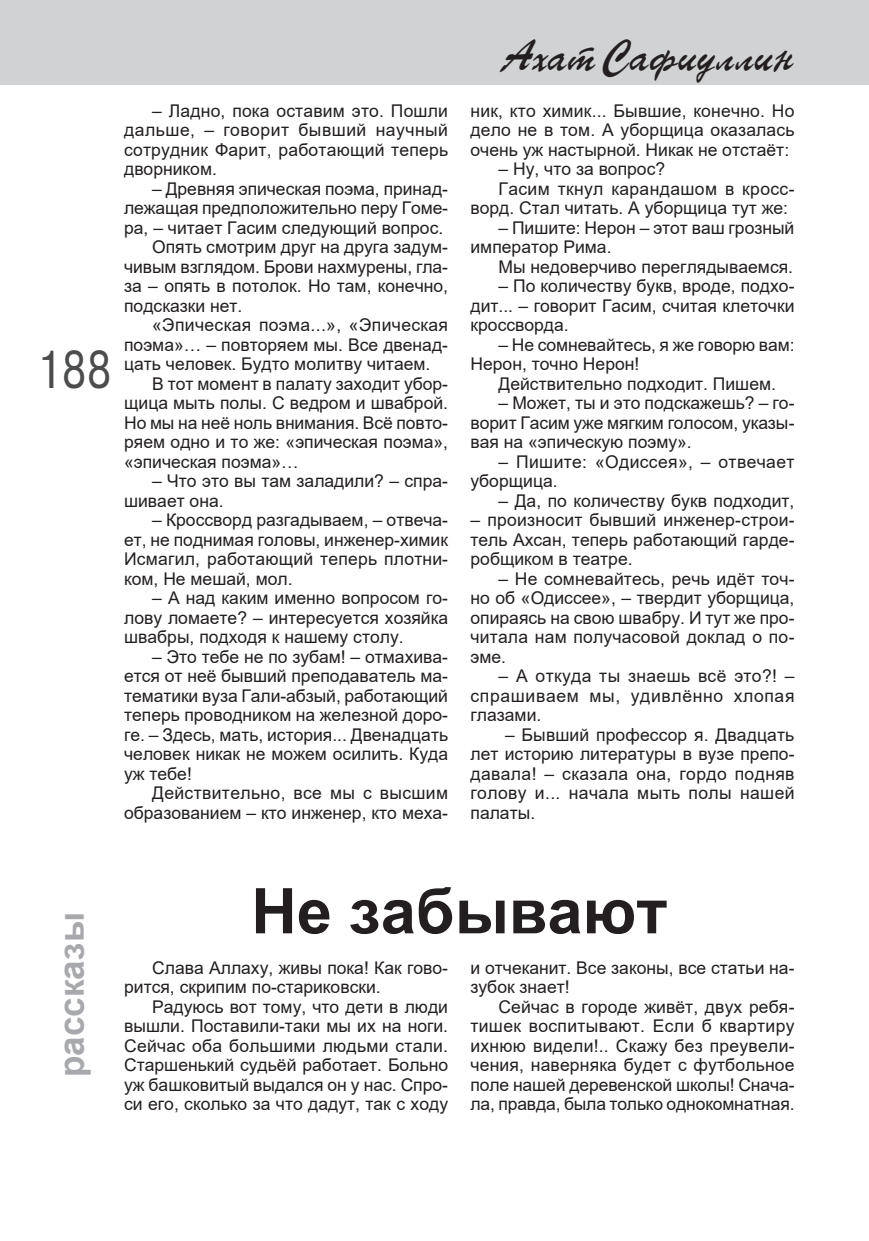
<style>
.page{position:relative;width:869px;height:1241px;background:#fff}
.page>*{position:absolute;margin:0;border:0;box-sizing:border-box;transform-origin:0 0}
.t1{font:700 63px "Arial";color:#231f20}
.t2{font:49px "TT Arial";color:#4b4c4d;scale:.8 1}
.t3{font:42px "TT Parsec";color:#231f20}
.t4{font:700 35px "Arial";color:#a8a9ad}
.t5{font:17.5px/19.4px "Arial";color:#231f20;text-align:justify}
.t6{font:17.5px/19.4px "Arial";letter-spacing:.02em;color:#231f20}
</style>
<div class="page">
<div style="left:0;top:0;width:868px;height:84px;background:#d1d2d4"></div>
<h2 class="t2" style="left:37px;top:342px;width:94px">188</h2>
<p class="t5" style="left:124px;top:101px;width:325px;text-indent:28px">– Ладно, пока оставим это. Пошли дальше, – говорит бывший научный сотрудник Фарит, работающий теперь дворником.</p>
<p class="t5" style="left:152px;top:179px;width:297px">– Древняя эпическая поэма, принад-</p>
<p class="t5" style="left:124px;top:199px;width:325px">лежащая предположительно перу Гоме-</p>
<p class="t5" style="left:124px;top:218px;width:320px">ра, – читает Гасим следующий вопрос.</p>
<p class="t5" style="left:152px;top:237px;width:297px">Опять смотрим друг на друга задум-</p>
<p class="t5" style="left:124px;top:257px;width:325px">чивым взглядом. Брови нахмурены, гла-</p>
<p class="t5" style="left:124px;top:276px;width:325px">за – опять в потолок. Но там, конечно,</p>
<p class="t5" style="left:124px;top:296px;width:120px">подсказки нет.</p>
<p class="t6" style="left:152px;top:315px;width:297px">«Эпическая поэма...», «Эпическая</p>
<p class="t5" style="left:124px;top:335px;width:325px">поэма»… – повторяем мы. Все двенад-</p>
<p class="t5" style="left:124px;top:354px;width:307px">цать человек. Будто молитву читаем.</p>
<p class="t5" style="left:152px;top:374px;width:297px">В тот момент в палату заходит убор-</p>
<p class="t5" style="left:124px;top:393px;width:325px">щица мыть полы. С ведром и шваброй.</p>
<p class="t5" style="left:124px;top:413px;width:325px">Но мы на неё ноль внимания. Всё повто-</p>
<p class="t5" style="left:124px;top:432px;width:325px">ряем одно и то же: «эпическая поэма»,</p>
<p class="t5" style="left:124px;top:452px;width:176px">«эпическая поэма»…</p>
<p class="t5" style="left:124px;top:471px;width:325px;text-indent:28px">– Что это вы там заладили? – спра&shy;шивает она.</p>
<p class="t5" style="left:124px;top:510px;width:325px;text-indent:28px">– Кроссворд разгадываем, – отвеча&shy;ет, не поднимая головы, инженер-химик Исмагил, работающий теперь плотни&shy;ком, Не мешай, мол.</p>
<p class="t5" style="left:124px;top:588px;width:325px;text-indent:28px">– А над каким именно вопросом го&shy;лову ломаете? – интересуется хозяйка швабры, подходя к нашему столу.</p>
<p class="t5" style="left:124px;top:647px;width:325px;text-indent:28px">– Это тебе не по зубам! – отмахива&shy;ется от неё бывший преподаватель ма&shy;тематики вуза Гали-абзый, работающий теперь проводником на железной доро&shy;ге. – Здесь, мать, история... Двенадцать человек никак не можем осилить. Куда уж тебе!</p>
<p class="t5" style="left:124px;top:783px;width:325px;text-align:right">Действительно, все мы с высшим образованием – кто инженер, кто меха-</p>
<h3 class="t3" style="left:503px;top:32px;width:293px">Ахат Сафиуллин</h3>
<p class="t5" style="left:470px;top:101px;width:325px">ник, кто химик... Бывшие, конечно. Но дело не в том. А уборщица оказалась очень уж настырной. Никак не отстаёт:</p>
<p class="t5" style="left:498px;top:160px;width:168px">– Ну, что за вопрос?</p>
<p class="t6" style="left:498px;top:179px;width:297px">Гасим ткнул карандашом в кросс-</p>
<p class="t5" style="left:470px;top:199px;width:319px">ворд. Стал читать. А уборщица тут же:</p>
<p class="t5" style="left:470px;top:218px;width:325px;text-indent:28px">– Пишите: Нерон – этот ваш грозный император Рима.</p>
<p class="t5" style="left:498px;top:257px;width:296px">Мы недоверчиво переглядываемся.</p>
<p class="t5" style="left:470px;top:276px;width:325px;text-indent:28px">– По количеству букв, вроде, подхо&shy;дит... – говорит Гасим, считая клеточки кроссворда.</p>
<p class="t5" style="left:470px;top:335px;width:325px;text-indent:28px">– Не сомневайтесь, я же говорю вам:<br>Нерон, точно Нерон!</p>
<p class="t5" style="left:498px;top:374px;width:279px">Действительно подходит. Пишем.</p>
<p class="t5" style="left:470px;top:393px;width:325px;text-indent:28px">– Может, ты и это подскажешь? – го&shy;ворит Гасим уже мягким голосом, указы&shy;вая на «эпическую поэму».</p>
<p class="t6" style="left:470px;top:452px;width:325px;text-indent:28px">– Пишите: «Одиссея», – отвечает уборщица.</p>
<p class="t5" style="left:498px;top:491px;width:297px">– Да, по количеству букв подходит,</p>
<p class="t5" style="left:470px;top:510px;width:325px">– произносит бывший инженер-строи&shy;тель Ахсан, теперь работающий гарде&shy;робщиком в театре.</p>
<p class="t5" style="left:470px;top:569px;width:325px;text-indent:28px">– Не сомневайтесь, речь идёт точ&shy;но об «Одиссее», – твердит уборщица, опираясь на свою швабру. И тут же про&shy;читала нам получасовой доклад о по&shy;эме.</p>
<p class="t5" style="left:470px;top:666px;width:325px;text-indent:28px">– А откуда ты знаешь всё это?! – спрашиваем мы, удивлённо хлопая глазами.</p>
<p class="t5" style="left:470px;top:724px;width:325px;text-indent:35px">– Бывший профессор я. Двадцать лет историю литературы в вузе препо&shy;давала! – сказала она, гордо подняв голову и... начала мыть полы нашей палаты.</p>
<h3 class="t4" style="left:52px;top:1076px;width:166px;rotate:-90deg">рассказы</h3>
<h1 class="t1" style="left:251px;top:876px;width:417px">Не забывают</h1>
<p class="t5" style="left:124px;top:957px;width:325px;text-indent:28px">Слава Аллаху, живы пока! Как гово&shy;рится, скрипим по-стариковски.</p>
<p class="t5" style="left:124px;top:996px;width:325px;text-indent:28px">Радуюсь вот тому, что дети в люди вышли. Поставили-таки мы их на ноги.<br>Сейчас оба большими людьми стали.<br>Старшенький судьёй работает. Больно уж башковитый выдался он у нас. Спро&shy;си его, сколько за что дадут, так с ходу</p>
<p class="t5" style="left:470px;top:957px;width:325px">и отчеканит. Все законы, все статьи на&shy;зубок знает!</p>
<p class="t5" style="left:470px;top:996px;width:325px;text-indent:28px">Сейчас в городе живёт, двух ребя&shy;тишек воспитывают. Если б квартиру ихнюю видели!.. Скажу без преувели&shy;чения, наверняка будет с футбольное поле нашей деревенской школы! Снача&shy;ла, правда, была только однокомнатная.</p>
</div>
